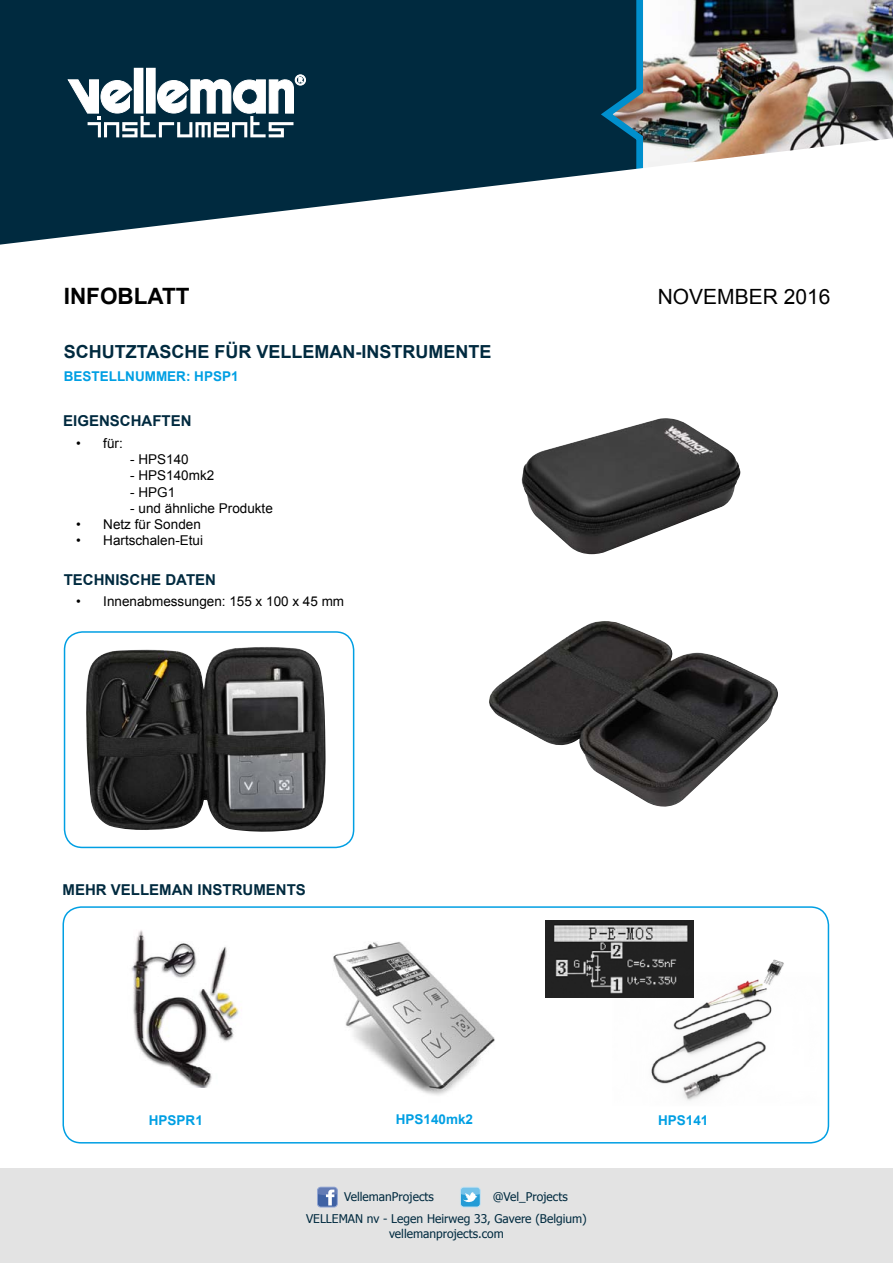
<style>
.page{position:relative;width:893px;height:1263px;background:#fff}
.page>*{position:absolute;margin:0;border:0;box-sizing:border-box;transform-origin:0 0}
.t1{font:700 22.5px "Arial";color:#000}
.t2{font:21px "Arial";color:#000}
.t3{font:700 18px "Arial";color:#002a3f}
.t4{font:700 15px "Arial";color:#002a3f}
.t5{font:13.5px "Arial";color:#000}
.t6{font:700 13.5px "Arial";color:#009fe3}
.t7{font:12px/14.4px "Tahoma";color:#002a3f;text-align:center}
</style>
<div class="page">
<div style="left:0;top:1168px;width:893px;height:95px;background:#e3e3e3"></div>
<img style="left:646px;top:0;width:247px;height:138px">
<div style="left:0;top:0;width:595px;height:138px;background:#002a3f"></div>
<svg style="left:595px;top:0;width:51px;height:138px;background:#1a4b61"></svg>
<svg style="left:0;top:138px;width:892px;height:107px"></svg>
<svg style="left:317px;top:1187px;width:20px;height:18px"></svg>
<div style="left:317px;top:1187px;width:21px;height:20px;border:1px solid #91a5d2;border-radius:3px"></div>
<div style="left:460px;top:1187px;width:20px;height:20px;background:#249cd6;border-radius:4px"></div>
<div style="left:460px;top:1187px;width:21px;height:20px;border:1px solid #c6e3f2;border-radius:3px"></div>
<svg style="left:460px;top:1187px;width:20px;height:16px"></svg>
<div style="left:134px;top:68px;width:9px;height:45px;background:#fff"></div>
<div style="left:147px;top:68px;width:8px;height:45px;background:#fff"></div>
<div style="left:146px;top:68px;width:10px;height:45px;border:1px solid #fff"></div>
<svg style="left:67px;top:74px;width:239px;height:63px"></svg>
<img style="left:521px;top:418px;width:220px;height:136px">
<img style="left:86px;top:647px;width:240px;height:185px">
<div style="left:64px;top:631px;width:290px;height:217px;border:2px solid #009fe3;border-radius:18px"></div>
<img style="left:489px;top:621px;width:289px;height:186px">
<img style="left:333px;top:942px;width:162px;height:153px">
<img style="left:131px;top:930px;width:111px;height:158px">
<img style="left:612px;top:959px;width:172px;height:142px">
<img style="left:545px;top:920px;width:148px;height:77px">
<div style="left:63px;top:906px;width:766px;height:237px;border:2px solid #009fe3;border-radius:18px"></div>
<h1 class="t1" style="left:64px;top:281px;width:127px">INFOBLATT</h1>
<h2 class="t2" style="left:658px;top:283px;width:174px">November 2016</h2>
<h3 class="t3" style="left:64px;top:340px;width:13px">SCH</h3>
<h3 class="t3" style="left:102px;top:340px;width:48px">UTZTASCH</h3>
<h3 class="t3" style="left:197px;top:340px;width:175px">E FÜR VELLEMAN-INST</h3>
<h3 class="t3" style="left:402px;top:340px;width:90px">RUMENTE</h3>
<p class="t6" style="left:64px;top:367px;width:176px">BESTELLNUMMER: HPSP1</p>
<p class="t4" style="left:63px;top:410px;width:130px">EIGENSCHAFTEN</p>
<p class="t5" style="left:76px;top:434px;width:48px">• für:</p>
<p class="t5" style="left:130px;top:450px;width:60px">- HPS140</p>
<p class="t5" style="left:130px;top:467px;width:86px">- HPS140mk2</p>
<p class="t5" style="left:130px;top:483px;width:47px">- HPG1</p>
<p class="t5" style="left:130px;top:499px;width:144px">- und ähnliche Produkte</p>
<p class="t5" style="left:76px;top:515px;width:126px">• Netz für Sonden</p>
<p class="t5" style="left:76px;top:531px;width:128px">• Hartschalen-Etui</p>
<p class="t4" style="left:64px;top:570px;width:154px">TECHNISCHE DATEN</p>
<p class="t5" style="left:76px;top:592px;width:269px">• Innenabmessungen: 155 x 100 x 45 mm</p>
<p class="t4" style="left:63px;top:880px;width:145px">MEHR VELLEMAN INST</p>
<p class="t4" style="left:232px;top:880px;width:55px">RUMENTS</p>
<p class="t6" style="left:149px;top:1111px;width:56px">HPSPR1</p>
<p class="t6" style="left:396px;top:1110px;width:79px">HPS140MK2</p>
<p class="t6" style="left:658px;top:1111px;width:52px">HPS141</p>
<p class="t7" style="left:344px;top:1189px;width:91px">VellemanProjects</p>
<p class="t7" style="left:493px;top:1189px;width:77px">@Vel_Projects</p>
<p class="t7" style="left:306px;top:1211px;width:282px">VELLEMAN nv - Legen Heirweg 33, Gavere (Belgium) vellemanprojects.com</p>
</div>
